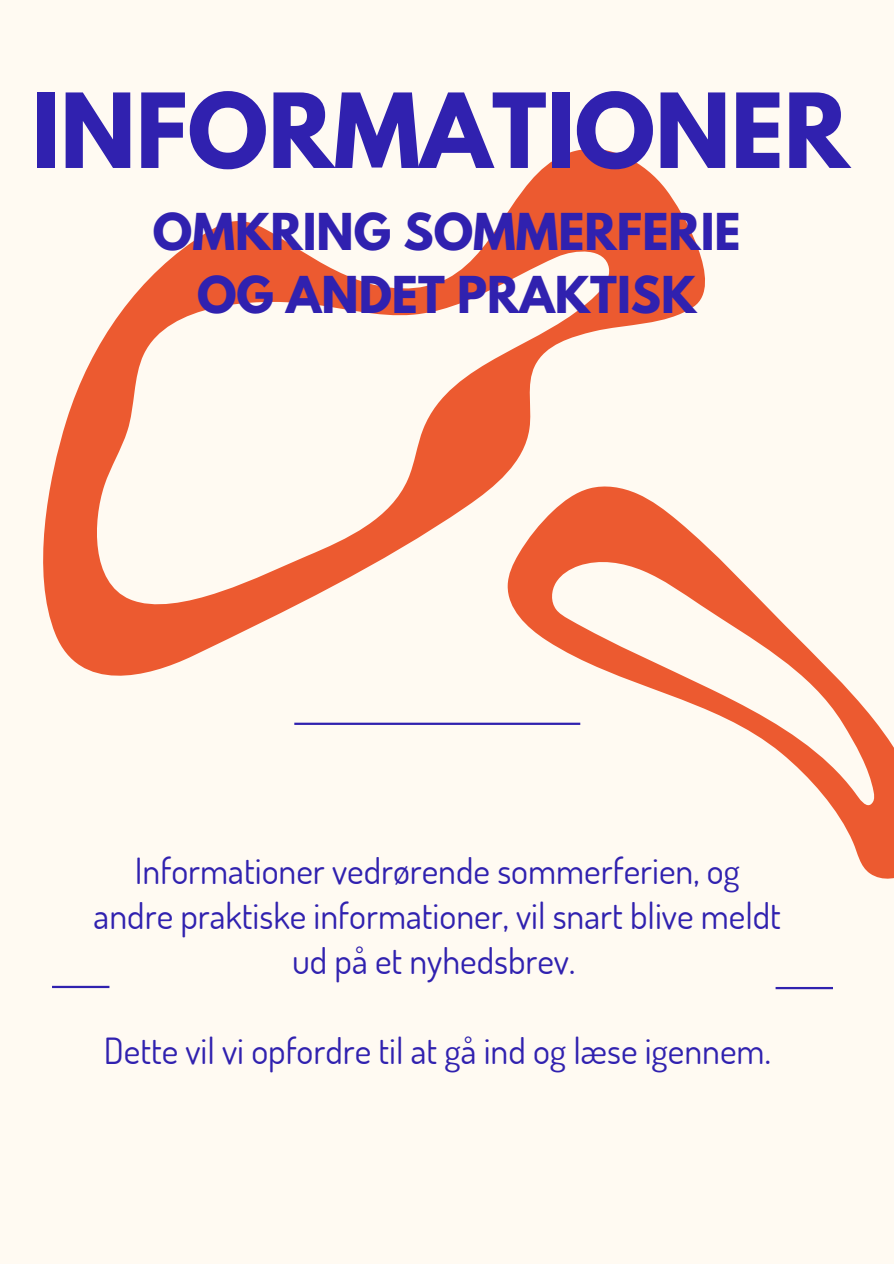
<style>
.page{position:relative;width:894px;height:1264px;background:#fff}
.page>*{position:absolute;margin:0;border:0;box-sizing:border-box;transform-origin:0 0}
.t1{font:700 91.5px "League Spartan";color:#3021af}
.t2{font:700 45px/63px "League Spartan";color:#3021af;text-align:center}
.t3{font:36px/45px "Dosis";color:#3021af;text-align:center}
</style>
<div class="page">
<div style="left:0;top:0;width:893px;height:1263px;background:#fffaf2"></div>
<svg style="left:43px;top:148px;width:662px;height:528px"></svg>
<hr style="left:294px;top:722px;width:286px;height:3px;background:#3021af">
<hr style="left:52px;top:985px;width:57px;height:3px;background:#3021af">
<svg style="left:482px;top:452px;width:411px;height:427px"></svg>
<hr style="left:775px;top:986px;width:57px;height:3px;background:#3021af">
<p class="t1" style="left:32px;top:86px;width:818px">INFORMATIONER</p>
<h1 class="t2" style="left:153px;top:206px;width:589px">OMKRING SOMMERFERIE<br>OG ANDET PRAKTISK</h1>
<h2 class="t3" style="left:94px;top:847px;width:688px">Informationer vedrørende sommerferien, og andre praktiske informationer, vil snart blive meldt ud på et nyhedsbrev.</h2>
<p class="t3" style="left:104px;top:1027px;width:668px">Dette vil vi opfordre til at gå ind og læse igennem.</p>
</div>
